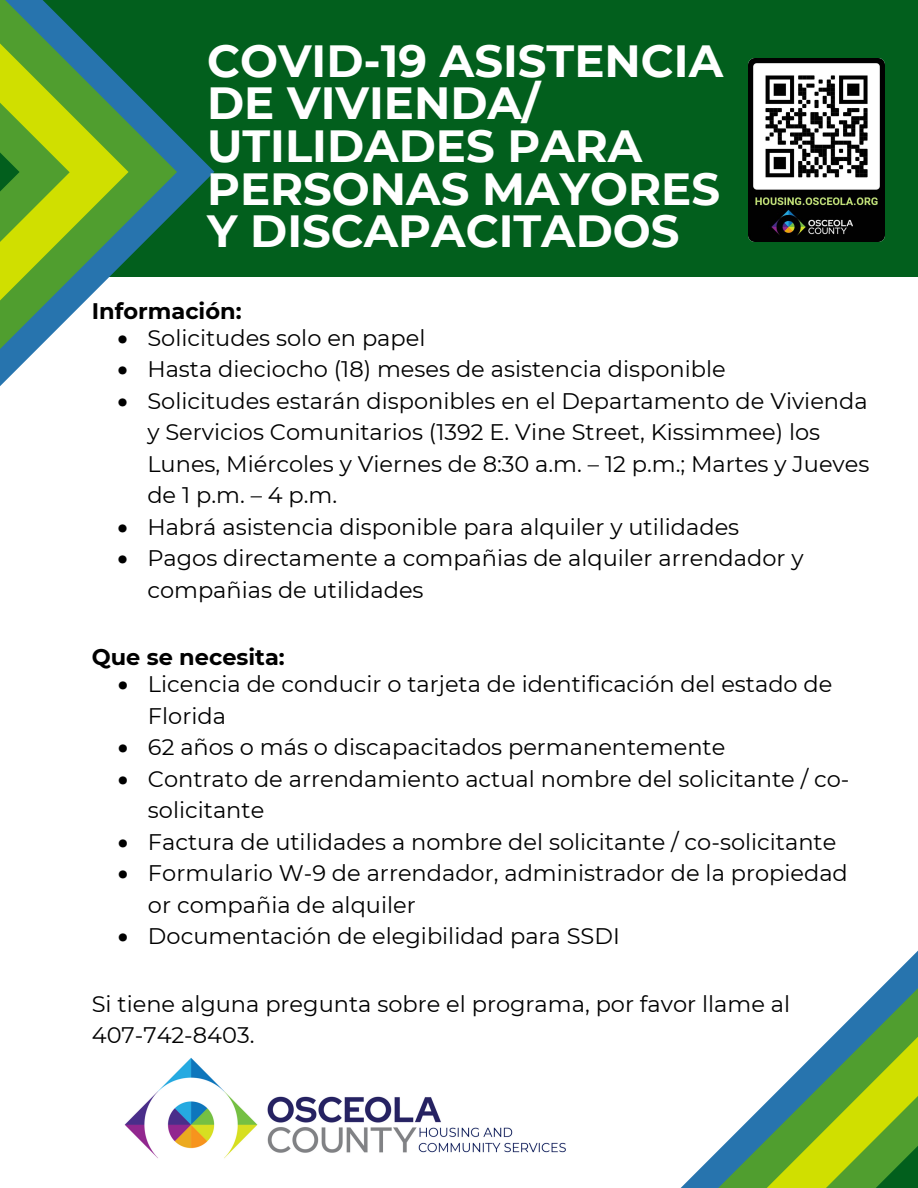
<style>
.page{position:relative;width:918px;height:1188px;background:#fff}
.page>*{position:absolute;margin:0;border:0;box-sizing:border-box;transform-origin:0 0}
.t1{font:700 45px/42.8px "Montserrat";color:#fff}
.t2{font:22.5px/31.5px "Montserrat";color:#000}
.t3{font:700 22.5px "Montserrat";color:#000}
</style>
<div class="page">
<div style="left:0;top:0;width:918px;height:277px;background:#025f1d"></div>
<svg style="left:177px;top:134px;width:37px;height:75px"></svg>
<svg style="left:129px;top:86px;width:48px;height:171px"></svg>
<svg style="left:0;top:27px;width:129px;height:359px"></svg>
<svg style="left:0;top:0;width:70px;height:377px;background:#7ab042"></svg>
<svg style="left:705px;top:1115px;width:48px;height:73px"></svg>
<svg style="left:753px;top:950px;width:165px;height:238px"></svg>
<img style="left:124px;top:1058px;width:442px;height:101px">
<img style="left:749px;top:59px;width:135px;height:182px">
<h1 class="t1" style="left:207px;top:39px;width:518px">COVID-19 ASISTENCIA<br>DE VIVIENDA/<br>UTILIDADES PARA<br>PERSONAS MAYORES<br>Y DISCAPACITADOS</h1>
<p class="t3" style="left:92px;top:297px;width:151px">Información:</p>
<p class="t2" style="left:117px;top:322px;width:310px">• Solicitudes solo en papel</p>
<p class="t2" style="left:117px;top:353px;width:610px">• Hasta dieciocho (18) meses de asistencia disponible</p>
<p class="t2" style="left:147px;top:385px;width:724px;text-indent:-30px">• Solicitudes estarán disponibles en el Departamento de Vivienda y Servicios Comunitarios (1392 E. Vine Street, Kissimmee) los Lunes, Miércoles y Viernes de 8:30 a.m. – 12 p.m.; Martes y Jueves de 1 p.m. – 4 p.m.</p>
<p class="t2" style="left:117px;top:511px;width:623px">• Habrá asistencia disponible para alquiler y utilidades</p>
<p class="t2" style="left:147px;top:542px;width:658px;text-indent:-30px">• Pagos directamente a compañias de alquiler arrendador y compañias de utilidades</p>
<p class="t3" style="left:92px;top:643px;width:195px">Que se necesita:</p>
<p class="t2" style="left:148px;top:668px;width:686px;text-indent:-30px">• Licencia de conducir o tarjeta de identificación del estado de<br>Florida</p>
<p class="t2" style="left:118px;top:731px;width:609px">• 62 años o más o discapacitados permanentemente</p>
<p class="t2" style="left:148px;top:763px;width:703px;text-indent:-30px">• Contrato de arrendamiento actual nombre del solicitante / co&shy;solicitante</p>
<p class="t2" style="left:118px;top:826px;width:720px">• Factura de utilidades a nombre del solicitante / co-solicitante</p>
<p class="t2" style="left:148px;top:857px;width:701px;text-indent:-30px">• Formulario W-9 de arrendador, administrador de la propiedad or compañia de alquiler</p>
<p class="t2" style="left:118px;top:920px;width:503px">• Documentación de elegibilidad para SSDI</p>
<p class="t2" style="left:92px;top:988px;width:700px">Si tiene alguna pregunta sobre el programa, por favor llame al<br>407-742-8403.</p>
</div>
